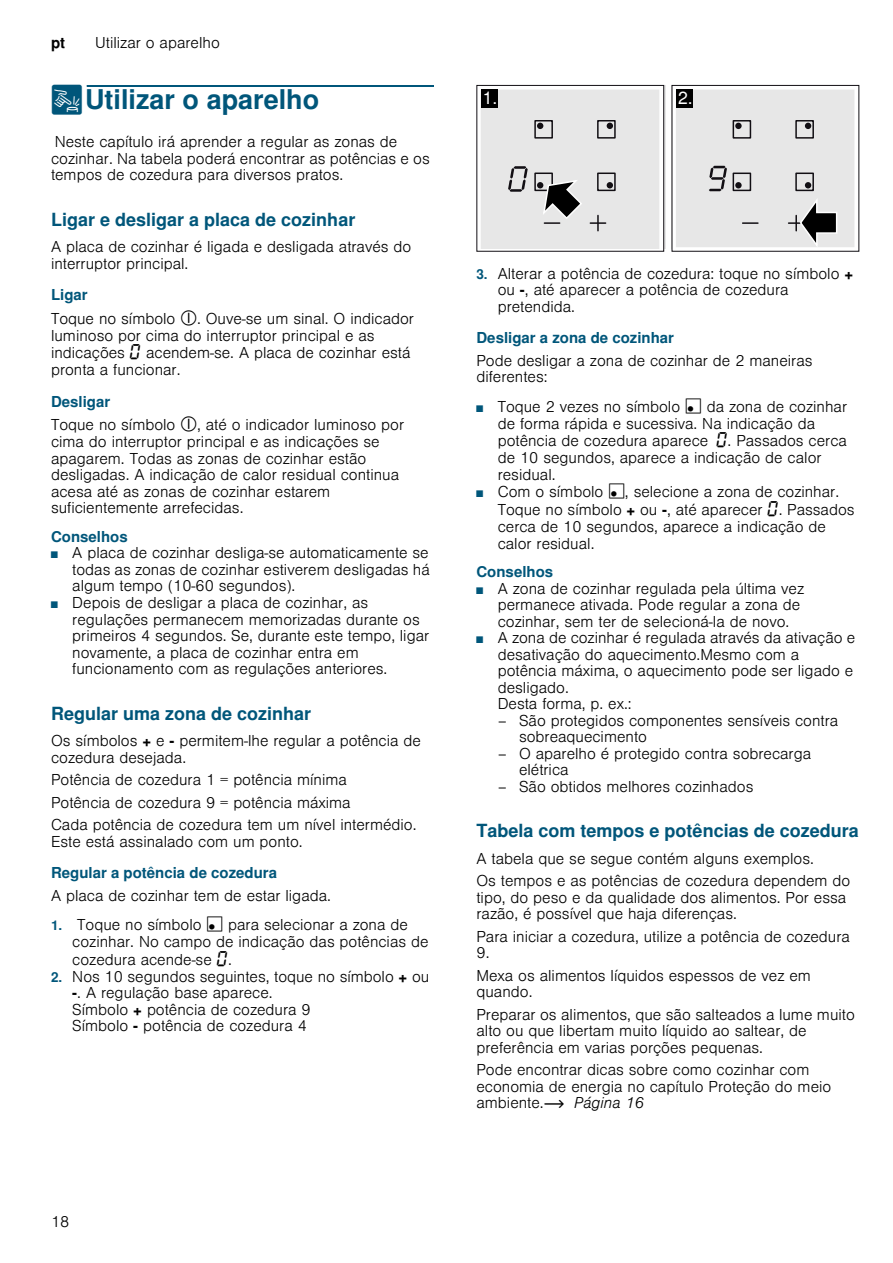
<style>
.page{position:relative;width:893px;height:1263px;background:#fff}
.page>*{position:absolute;margin:0;border:0;box-sizing:border-box;transform-origin:0 0}
.t1{font:700 27px "Nimbus San L";color:#00567a}
.t2{font:700 18px "Nimbus San L";color:#00567a}
.t3{font:300 15px/16.5px "Nimbus San L";color:#000}
.t4{font:700 15px "Nimbus San L";color:#00567a}
.t5{font:700 15px "Nimbus San L";color:#000}
.s1{font-family:"BSH Symb PG2";font-weight:400}
.s2{font-weight:700;color:#00567a}
.s3{font-family:"BSH Symb All";font-weight:400;font-size:16.5px}
.s4{font-size:9px;color:#00567a}
.s5{font-weight:700}
.s6{font-weight:700;font-size:13.5px;color:#00567a}
.s7{font-family:"BSH Symb PH3";font-weight:400;font-size:16.5px}
.s8{font-family:"BSH Symb PH1";font-weight:400}
.s9{font-style:italic}
</style>
<div class="page">
<div style="left:87px;top:85px;width:347px;height:2px;border:1px solid #00567a"></div>
<div style="left:476px;top:85px;width:188px;height:167px;border:1px solid #120f14"></div>
<div style="left:671px;top:85px;width:188px;height:167px;border:1px solid #120f14"></div>
<svg style="left:477px;top:86px;width:186px;height:165px;background:#dbdbdb"></svg>
<svg style="left:672px;top:86px;width:186px;height:165px;background:#dbdbdb"></svg>
<p class="t5" style="left:51px;top:34px;width:16px">pt</p>
<p class="t3" style="left:95px;top:33px;width:126px">Utilizar o aparelho</p>
<h1 class="t1" style="left:51px;top:83px;width:270px"><span class="s1">1</span>Utilizar o aparelho</h1>
<p class="t3" style="left:51px;top:132px;width:380px">Neste capítulo irá aprender a regular as zonas de cozinhar. Na tabela poderá encontrar as potências e os tempos de cozedura para diversos pratos.</p>
<p class="t2" style="left:51px;top:208px;width:306px">Ligar e desligar a placa de cozinhar</p>
<p class="t3" style="left:51px;top:237px;width:362px">A placa de cozinhar é ligada e desligada através do interruptor principal.</p>
<p class="t3" style="left:51px;top:282px;width:364px;line-height:23.5px"><span class="s2">Ligar<br></span>Toque no símbolo <span class="s3">#</span>. Ouve-se um sinal. O indicador</p>
<p class="t3" style="left:51px;top:326px;width:361px;line-height:17.2px">luminoso por cima do interruptor principal e as indicações <span class="s3">‹</span> acendem-se. A placa de cozinhar está pronta a funcionar.</p>
<p class="t3" style="left:51px;top:388px;width:354px;line-height:23.5px"><span class="s2">Desligar<br></span>Toque no símbolo <span class="s3">#</span>, até o indicador luminoso por</p>
<p class="t3" style="left:51px;top:432px;width:349px">cima do interruptor principal e as indicações se apagarem. Todas as zonas de cozinhar estão desligadas. A indicação de calor residual continua acesa até as zonas de cozinhar estarem suficientemente arrefecidas.</p>
<p class="t4" style="left:51px;top:527px;width:78px">Conselhos</p>
<p class="t3" style="left:72px;top:543px;width:359px;text-align:justify;text-indent:-21px"><span class="s4">■</span> A placa de cozinhar desliga-se automaticamente se todas as zonas de cozinhar estiverem desligadas há algum tempo (10-60 segundos).</p>
<p class="t3" style="left:72px;top:593px;width:358px;text-indent:-21px"><span class="s4">■</span> Depois de desligar a placa de cozinhar, as regulações permanecem memorizadas durante os primeiros 4 segundos. Se, durante este tempo, ligar novamente, a placa de cozinhar entra em funcionamento com as regulações anteriores.</p>
<p class="t2" style="left:51px;top:702px;width:262px">Regular uma zona de cozinhar</p>
<p class="t3" style="left:51px;top:731px;width:371px">Os símbolos <span class="s5">+</span> e <span class="s5">-</span> permitem-lhe regular a potência de cozedura desejada.</p>
<p class="t3" style="left:51px;top:767px;width:367px;line-height:22.5px">Potência de cozedura 1 = potência mínima<br>Potência de cozedura 9 = potência máxima<br>Cada potência de cozedura tem um nível intermédio.</p>
<p class="t3" style="left:51px;top:831px;width:253px">Este está assinalado com um ponto.</p>
<p class="t4" style="left:51px;top:863px;width:227px">Regular a potência de cozedura</p>
<p class="t3" style="left:51px;top:885px;width:281px">A placa de cozinhar tem de estar ligada.</p>
<p class="t3" style="left:72px;top:915px;width:358px;line-height:17.2px;text-indent:-21px"><span class="s6">1.</span> Toque no símbolo <span class="s7">μ</span> para selecionar a zona de cozinhar. No campo de indicação das potências de cozedura acende-se <span class="s3">‹</span>.</p>
<p class="t3" style="left:72px;top:966px;width:358px;text-indent:-21px"><span class="s6">2.</span> Nos 10 segundos seguintes, toque no símbolo <span class="s5">+</span> ou <span class="s5">-</span>. A regulação base aparece.<br>Símbolo <span class="s5">+</span> potência de cozedura 9<br>Símbolo <span class="s5">-</span> potência de cozedura 4</p>
<p class="t3" style="left:51px;top:1212px;width:20px">18</p>
<p class="t3" style="left:497px;top:264px;width:357px;text-indent:-21px"><span class="s6">3.</span> Alterar a potência de cozedura: toque no símbolo <span class="s5">+ </span>ou <span class="s5">-</span>, até aparecer a potência de cozedura pretendida.</p>
<p class="t4" style="left:476px;top:328px;width:199px">Desligar a zona de cozinhar</p>
<p class="t3" style="left:476px;top:351px;width:337px">Pode desligar a zona de cozinhar de 2 maneiras diferentes:</p>
<p class="t3" style="left:497px;top:396px;width:351px;line-height:17px;text-indent:-21px"><span class="s4">■</span> Toque 2 vezes no símbolo <span class="s7">μ</span> da zona de cozinhar de forma rápida e sucessiva. Na indicação da potência de cozedura aparece <span class="s3">‹</span>. Passados cerca de 10 segundos, aparece a indicação de calor residual.</p>
<p class="t3" style="left:497px;top:482px;width:358px;line-height:17.1px;text-indent:-21px"><span class="s4">■</span> Com o símbolo <span class="s7">μ</span>, selecione a zona de cozinhar.<br>Toque no símbolo <span class="s5">+</span> ou <span class="s5">-</span>, até aparecer <span class="s3">‹</span>. Passados cerca de 10 segundos, aparece a indicação de calor residual.</p>
<p class="t4" style="left:476px;top:562px;width:78px">Conselhos</p>
<p class="t3" style="left:497px;top:579px;width:308px;text-indent:-21px"><span class="s4">■</span> A zona de cozinhar regulada pela última vez permanece ativada. Pode regular a zona de cozinhar, sem ter de selecioná-la de novo.</p>
<p class="t3" style="left:497px;top:628px;width:359px;text-indent:-21px"><span class="s4">■</span> A zona de cozinhar é regulada através da ativação e desativação do aquecimento.Mesmo com a potência máxima, o aquecimento pode ser ligado e desligado.<br>Desta forma, p. ex.:</p>
<p class="t3" style="left:519px;top:711px;width:321px;text-indent:-21px">– São protegidos componentes sensíveis contra sobreaquecimento</p>
<p class="t3" style="left:519px;top:744px;width:294px;text-indent:-21px">– O aparelho é protegido contra sobrecarga elétrica</p>
<p class="t3" style="left:497px;top:777px;width:257px">– São obtidos melhores cozinhados</p>
<p class="t2" style="left:476px;top:819px;width:384px">Tabela com tempos e potências de cozedura</p>
<p class="t3" style="left:476px;top:846px;width:375px;line-height:22.5px">A tabela que se segue contém alguns exemplos.<br>Os tempos e as potências de cozedura dependem do</p>
<p class="t3" style="left:476px;top:888px;width:371px">tipo, do peso e da qualidade dos alimentos. Por essa razão, é possível que haja diferenças.</p>
<p class="t3" style="left:476px;top:927px;width:375px">Para iniciar a cozedura, utilize a potência de cozedura<br>9.</p>
<p class="t3" style="left:476px;top:966px;width:336px">Mexa os alimentos líquidos espessos de vez em quando.</p>
<p class="t3" style="left:476px;top:1005px;width:380px">Preparar os alimentos, que são salteados a lume muito alto ou que libertam muito líquido ao saltear, de preferência em varias porções pequenas.</p>
<p class="t3" style="left:476px;top:1060px;width:356px">Pode encontrar dicas sobre como cozinhar com economia de energia no capítulo Proteção do meio ambiente.<span class="s8">~</span> <span class="s9">Página 16</span></p>
</div>
